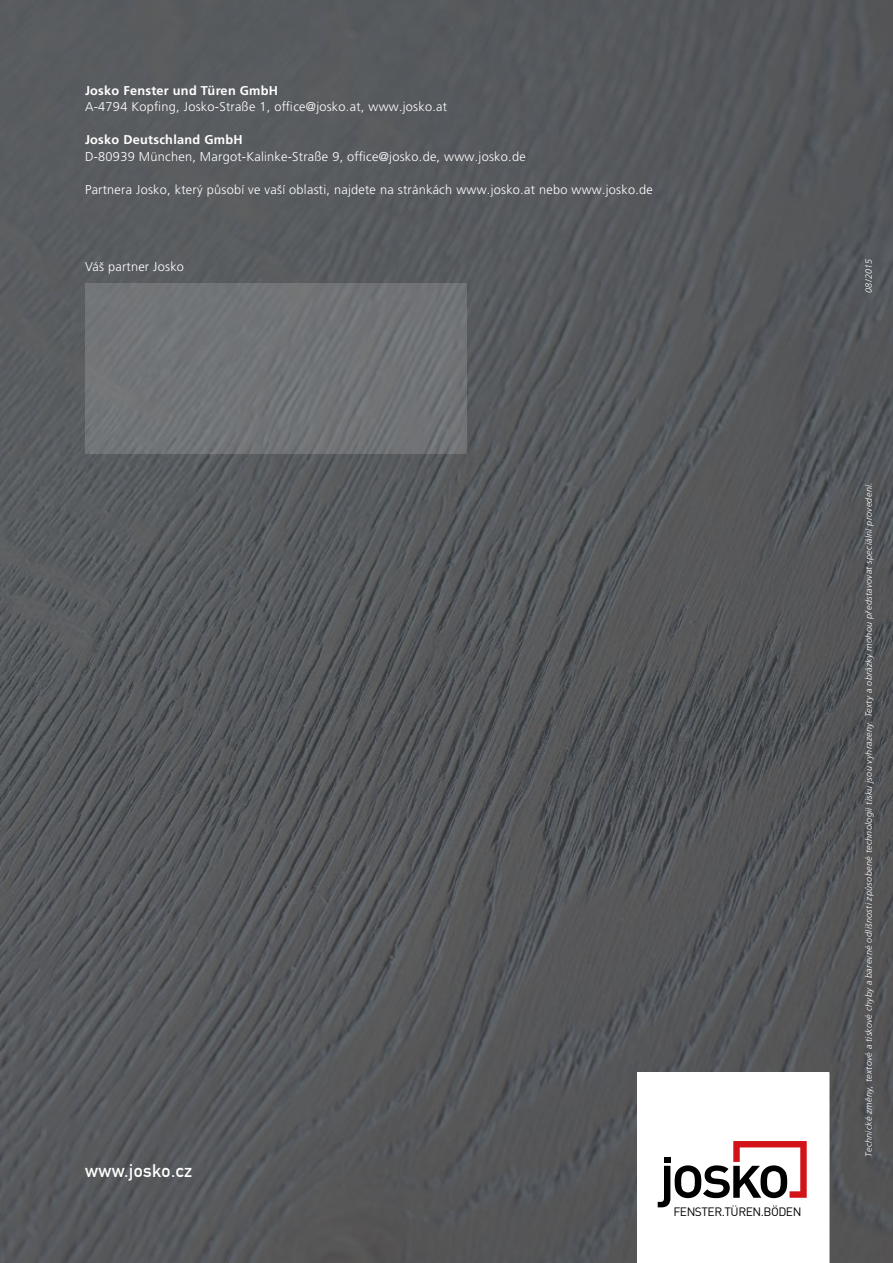
<style>
.page{position:relative;width:893px;height:1263px;background:#fff}
.page>*{position:absolute;margin:0;border:0;box-sizing:border-box;transform-origin:0 0}
.t1{font:18px "DIN Mittelschrift LTW1 G";letter-spacing:.02em;color:#fff}
.t2{font:300 12.75px "Frutiger LT Pro";letter-spacing:.02em;color:#fff}
.t3{font:700 12.75px "Frutiger LT Pro";letter-spacing:.02em;color:#fff}
.t4{font:12px "DIN Pro";letter-spacing:-.04em;color:#000}
.t5{font:italic 300 9px "Frutiger LT Pro";letter-spacing:.035em;color:#fff}
</style>
<div class="page">
<img style="left:0;top:0;width:893px;height:1263px">
<svg style="left:637px;top:1073px;width:192px;height:190px"></svg>
<div style="left:85px;top:283px;width:382px;height:171px;background:#717476"></div>
<p class="t3" style="left:85px;top:83px;width:195px">Josko Fenster und Türen GmbH</p>
<p class="t2" style="left:85px;top:99px;width:364px">A-4794 Kopfing, Josko-Straße 1, office@josko.at, www.josko.at</p>
<p class="t3" style="left:85px;top:132px;width:159px">Josko Deutschland GmbH</p>
<p class="t2" style="left:85px;top:149px;width:442px">D-80939 München, Margot-Kalinke-Straße 9, office@josko.de, www.josko.de</p>
<p class="t2" style="left:85px;top:182px;width:569px">Partnera Josko, který působí ve vaší oblasti, najdete na stránkách www.josko.at nebo www.josko.de</p>
<p class="t2" style="left:85px;top:259px;width:101px">Váš partner Josko</p>
<p class="t5" style="left:863px;top:293px;width:35px;rotate:-90deg">08/2015</p>
<h1 class="t1" style="left:85px;top:1160px;width:108px">www.josko.cz</h1>
<p class="t4" style="left:673px;top:1203px;width:129px">FENSTER.TÜREN.BÖDEN</p>
<p class="t5" style="left:863px;top:1157px;width:676px;rotate:-90deg">Technické změny, textové a tiskové chyby a barevné odlišnosti způsobené technologií tisku jsou vyhrazeny. Texty a obrázky mohou představovat speciální provedení.</p>
</div>
